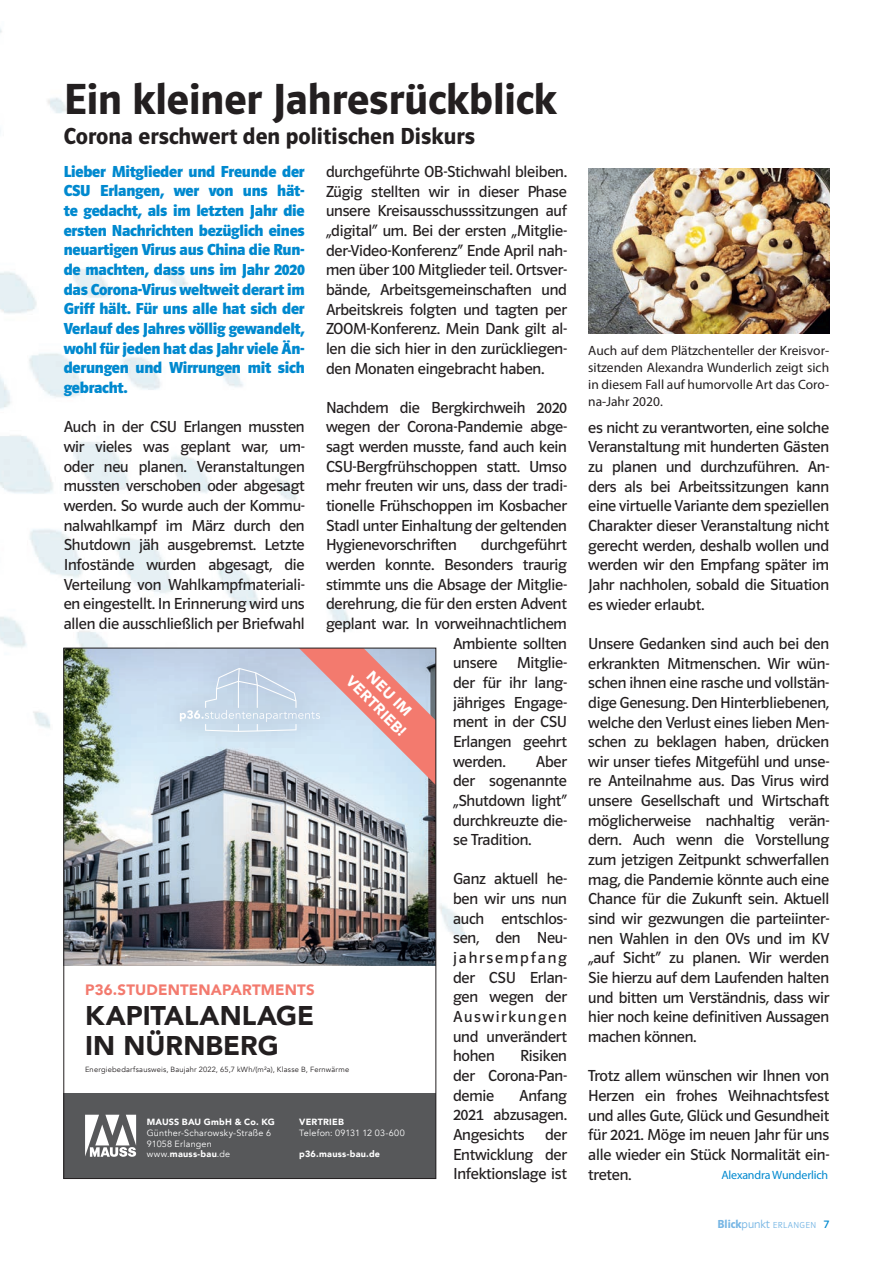
<style>
.page{position:relative;width:893px;height:1263px;background:#fff}
.page>*{position:absolute;margin:0;border:0;box-sizing:border-box;transform-origin:0 0}
.t1{font:600 45px "Polo 22";color:#231f20}
.t2{font:900 27px/30px "Avenir";color:#231f20}
.t3{font:600 24px "Polo 22";color:#231f20}
.t4{font:16.5px/19.6px "Polo 22 Buch";letter-spacing:-.015em;color:#231f20;text-align:justify}
.t5{font:700 16.5px/19.6px "Polo 22";letter-spacing:-.015em;color:#0089cf;text-align:justify}
.t6{font:900 15px "Avenir";letter-spacing:.01em;color:#f37a6e}
.t7{font:900 15px "Avenir";color:#fff}
.t8{font:13.5px/17.2px "Myriad Pro";color:#231f20;text-align:justify}
.t9{font:12px "Myriad Pro";letter-spacing:-.015em;color:#0089cf}
.t10{font:9px/10.6px "Avenir";letter-spacing:.025em;color:#fff}
.t11{font:900 9px "Avenir";letter-spacing:.025em;color:#fff}
.t12{font:9px "Polo 22 Leicht";letter-spacing:.05em;color:#77b6e4}
.t13{font:7.5px "Avenir";letter-spacing:.025em;color:#231f20}
.s1{font-weight:900}
.s2{font-family:"Polo 22";font-weight:600;font-size:12px}
.s3{font-size:12px}
.s4{font-family:"Polo 22 Buch";font-size:12px;color:#0089cf}
</style>
<div class="page">
<img style="left:0;top:28px;width:830px;height:1151px">
<img style="left:588px;top:169px;width:241px;height:165px">
<div style="left:64px;top:648px;width:372px;height:530px;background:#fff"></div>
<img style="left:66px;top:650px;width:368px;height:316px">
<div style="left:64px;top:1093px;width:372px;height:85px;background:#57585a"></div>
<svg style="left:85px;top:1115px;width:51px;height:42px"></svg>
<img style="left:158px;top:650px;width:22px;height:105px">
<svg style="left:180px;top:648px;width:257px;height:137px"></svg>
<h1 class="t1" style="left:64px;top:75px;width:495px">Ein kleiner Jahresrückblick</h1>
<h3 class="t3" style="left:64px;top:123px;width:413px">Corona erschwert den politischen Diskurs</h3>
<p class="t5" style="left:64px;top:162px;width:242px">Lieber Mitglieder und Freunde der CSU Erlangen, wer von uns hät&shy;te gedacht, als im letzten Jahr die ersten Nachrichten bezüglich eines neuartigen Virus aus China die Run&shy;de machten, dass uns im Jahr 2020 das Corona-Virus weltweit derart im Griff hält. Für uns alle hat sich der Verlauf des Jahres völlig gewandelt, wohl für jeden hat das Jahr viele Än&shy;derungen und Wirrungen mit sich gebracht.</p>
<p class="t4" style="left:64px;top:417px;width:242px">Auch in der CSU Erlangen mussten wir vieles was geplant war, um&shy;oder neu planen. Veranstaltungen mussten verschoben oder abgesagt werden. So wurde auch der Kommu&shy;nalwahlkampf im März durch den Shutdown jäh ausgebremst. Letzte Infostände wurden abgesagt, die Verteilung von Wahlkampfmateriali&shy;en eingestellt. In Erinnerung wird uns allen die ausschließlich per Briefwahl</p>
<p class="t4" style="left:326px;top:162px;width:242px">durchgeführte OB-Stichwahl bleiben.<br>Zügig stellten wir in dieser Phase unsere Kreisausschusssitzungen auf „digital“ um. Bei der ersten „Mitglie&shy;der-Video-Konferenz“ Ende April nah&shy;men über 100 Mitglieder teil. Ortsver&shy;bände, Arbeitsgemeinschaften und Arbeitskreis folgten und tagten per ZOOM-Konferenz. Mein Dank gilt al&shy;len die sich hier in den zurückliegen&shy;den Monaten eingebracht haben.</p>
<p class="t4" style="left:326px;top:398px;width:242px">Nachdem die Bergkirchweih 2020 wegen der Corona-Pandemie abge&shy;sagt werden musste, fand auch kein CSU-Bergfrühschoppen statt. Umso mehr freuten wir uns, dass der tradi&shy;tionelle Frühschoppen im Kosbacher Stadl unter Einhaltung der geltenden Hygienevorschriften</p>
<p class="t4" style="left:481px;top:535px;width:88px">durchgeführt</p>
<p class="t4" style="left:326px;top:555px;width:242px">werden konnte. Besonders traurig</p>
<p class="t4" style="left:326px;top:574px;width:242px">stimmte uns die Absage der Mitglie-</p>
<p class="t4" style="left:326px;top:594px;width:242px">derehrung, die für den ersten Advent</p>
<p class="t4" style="left:326px;top:614px;width:242px">geplant war. In vorweihnachtlichem</p>
<p class="t4" style="left:453px;top:633px;width:115px">Ambiente sollten</p>
<p class="t4" style="left:453px;top:653px;width:115px">unsere Mitglie-</p>
<p class="t4" style="left:453px;top:673px;width:115px">der für ihr lang-</p>
<p class="t4" style="left:453px;top:692px;width:115px">jähriges Engage-</p>
<p class="t4" style="left:453px;top:712px;width:115px">ment in der CSU</p>
<p class="t4" style="left:453px;top:732px;width:115px">Erlangen geehrt</p>
<p class="t4" style="left:453px;top:751px;width:54px">werden.</p>
<p class="t7" style="left:378px;top:664px;width:58px;rotate:45deg">NEU IM</p>
<p class="t7" style="left:357px;top:669px;width:81px;rotate:45deg">VERTRIEB!</p>
<p class="t4" style="left:453px;top:751px;width:115px;text-indent:83px">Aber der sogenannte „Shutdown light“ durchkreuzte die&shy;se Tradition.</p>
<p class="t4" style="left:453px;top:869px;width:115px">Ganz aktuell he&shy;ben wir uns nun auch entschlos&shy;sen, den Neu&shy;jahrsempfang der CSU Erlan&shy;gen wegen der Auswirkungen und unverändert hohen</p>
<p class="t6" style="left:85px;top:977px;width:231px">P36.STUDENTENAPARTMENTS</p>
<h2 class="t2" style="left:85px;top:1000px;width:231px">KAPITALANLAGE<br>IN NÜRNBERG</h2>
<p class="t13" style="left:85px;top:1065px;width:266px">Energiebedarfsausweis, Baujahr 2022, 65,7 kWh/(m²a), Klasse B, Fernwärme</p>
<p class="t4" style="left:453px;top:1046px;width:115px;text-indent:67px">Risiken der Corona-Pan&shy;demie</p>
<p class="t4" style="left:453px;top:1085px;width:115px;text-indent:66px">Anfang 2021 abzusagen.<br>Angesichts der Entwicklung der Infektionslage ist</p>
<p class="t11" style="left:147px;top:1114px;width:130px">MAUSS BAU GmbH &amp; Co. KG</p>
<p class="t10" style="left:147px;top:1128px;width:126px">Günther-Scharowsky-Straße 6<br>91058 Erlangen www.<span class="s1">mauss-bau</span>.de</p>
<p class="t11" style="left:299px;top:1114px;width:46px">VERTRIEB</p>
<p class="t10" style="left:299px;top:1128px;width:107px">Telefon: 09131 12 03-600</p>
<p class="t11" style="left:299px;top:1146px;width:82px">p36.mauss-bau.de</p>
<p class="t8" style="left:588px;top:341px;width:242px">Auch auf dem Plätzchenteller der Kreisvor&shy;sitzenden Alexandra Wunderlich zeigt sich in diesem Fall auf humorvolle Art das Coro&shy;na-Jahr 2020.</p>
<p class="t4" style="left:588px;top:418px;width:242px">es nicht zu verantworten, eine solche Veranstaltung mit hunderten Gästen zu planen und durchzuführen. An&shy;ders als bei Arbeitssitzungen kann eine virtuelle Variante dem speziellen Charakter dieser Veranstaltung nicht gerecht werden, deshalb wollen und werden wir den Empfang später im Jahr nachholen, sobald die Situation es wieder erlaubt.</p>
<p class="t4" style="left:588px;top:634px;width:242px">Unsere Gedanken sind auch bei den erkrankten Mitmenschen. Wir wün&shy;schen ihnen eine rasche und vollstän&shy;dige Genesung. Den Hinterbliebenen, welche den Verlust eines lieben Men&shy;schen zu beklagen haben, drücken wir unser tiefes Mitgefühl und unse&shy;re Anteilnahme aus. Das Virus wird unsere Gesellschaft und Wirtschaft möglicherweise nachhaltig verän&shy;dern. Auch wenn die Vorstellung zum jetzigen Zeitpunkt schwerfallen mag, die Pandemie könnte auch eine Chance für die Zukunft sein. Aktuell sind wir gezwungen die parteiinter&shy;nen Wahlen in den OVs und im KV „auf Sicht“ zu planen. Wir werden Sie hierzu auf dem Laufenden halten und bitten um Verständnis, dass wir hier noch keine definitiven Aussagen machen können.</p>
<p class="t4" style="left:588px;top:1066px;width:242px">Trotz allem wünschen wir Ihnen von Herzen ein frohes Weihnachtsfest und alles Gute, Glück und Gesundheit für 2021. Möge im neuen Jahr für uns alle wieder ein Stück Normalität ein&shy;treten.</p>
<p class="t9" style="left:721px;top:1167px;width:108px">Alexandra Wunderlich</p>
<p class="t12" style="left:717px;top:1220px;width:113px"><span class="s2">Blick</span><span class="s3">punkt</span> ERLANGEN <span class="s4">7</span></p>
</div>
